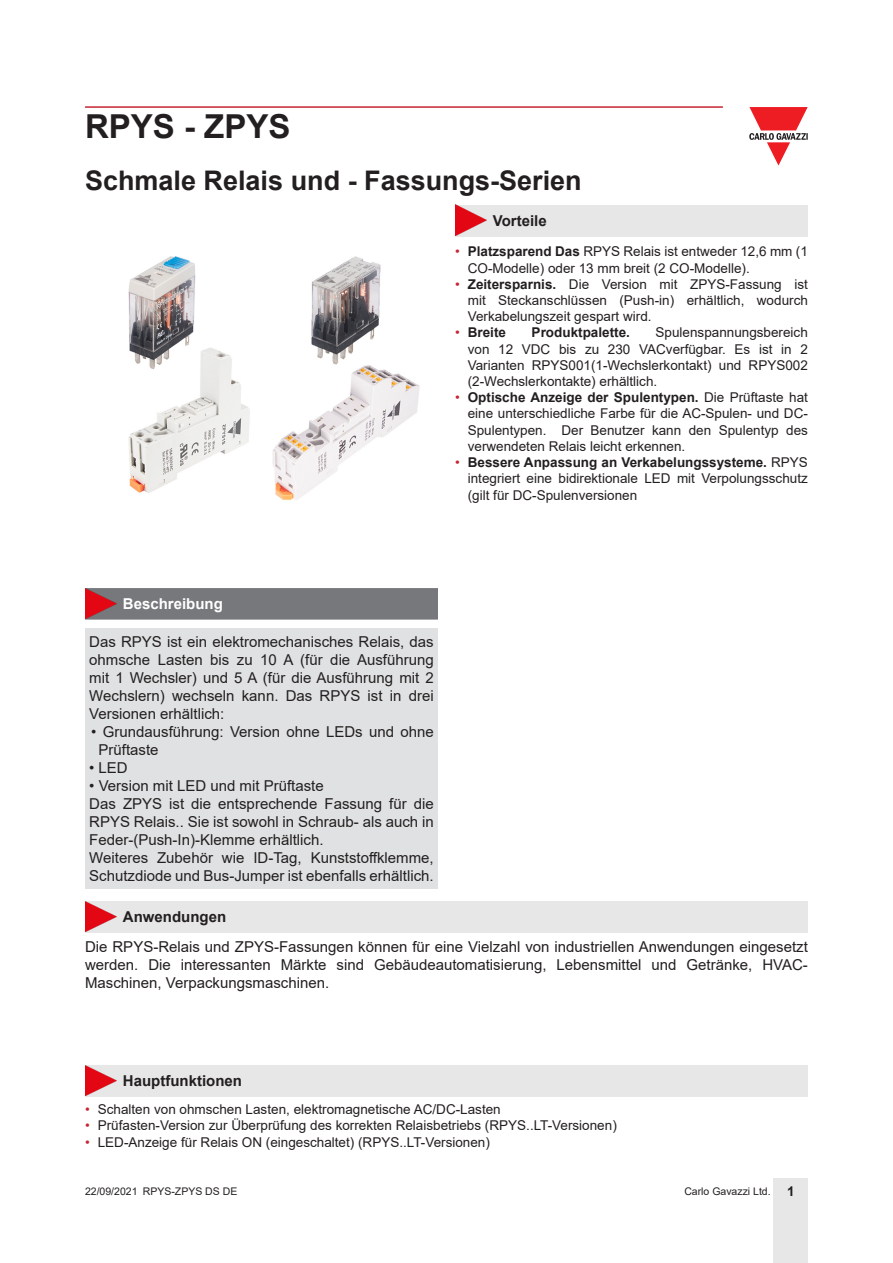
<style>
.page{position:relative;width:893px;height:1263px;background:#fff}
.page>*{position:absolute;margin:0;border:0;box-sizing:border-box;transform-origin:0 0}
.t1{font:700 33px "Arial";color:#231f20}
.Titolo02{font:700 27px "Arial";color:#231f20}
.Testo{font:15px/18px "Arial";color:#231f20;text-align:justify}
.Titolo03{font:700 15px "Arial";color:#231f20}
.Titolo03-2{font:700 15px "Arial";color:#fff}
.t2{font:13.5px/16.2px "Arial";color:#231f20;text-align:justify}
.t3{font:700 13.5px "Arial";color:#231f20}
.t4{font:10.5px "Arial";color:#231f20}
.s1{color:#c42633}
.s2{font-weight:700}
.s3{font-weight:400;color:#c42633}
.s4{font-weight:700;font-size:13.5px}
</style>
<div class="page">
<hr style="left:85px;top:106px;width:638px;height:2px;background:#c42633">
<div style="left:774px;top:1178px;width:34px;height:85px;background:#e7e7e8"></div>
<svg style="left:749px;top:107px;width:59px;height:59px"></svg>
<div style="left:455px;top:205px;width:353px;height:31px;background:#e7e7e8"></div>
<img style="left:455px;top:205px;width:31px;height:30px">
<div style="left:116px;top:588px;width:322px;height:31px;background:#77787b"></div>
<img style="left:85px;top:588px;width:31px;height:31px">
<div style="left:85px;top:901px;width:723px;height:32px;background:#e7e7e8"></div>
<img style="left:85px;top:901px;width:31px;height:31px">
<div style="left:85px;top:628px;width:353px;height:261px;background:#e0e1e2"></div>
<div style="left:117px;top:1065px;width:691px;height:32px;background:#e7e7e8"></div>
<img style="left:85px;top:1065px;width:31px;height:31px">
<img style="left:128px;top:256px;width:292px;height:244px">
<h1 class="t1" style="left:85px;top:103px;width:207px">RPYS - ZPYS</h1>
<p class="Titolo02" style="left:85px;top:161px;width:498px">Schmale Relais und - Fassungs-Serien</p>
<p class="Titolo03" style="left:493px;top:210px;width:55px">Vorteile</p>
<p class="t2" style="left:468px;top:244px;width:342px;text-indent:-13px"><span class="s1">•</span> <span class="s2">Platzsparend Das</span> RPYS Relais ist entweder 12,6 mm (1<br>CO-Modelle) oder 13 mm breit (2 CO-Modelle).</p>
<p class="t2" style="left:468px;top:276px;width:342px;text-indent:-13px"><span class="s1">•</span> <span class="s2">Zeitersparnis.</span> Die Version mit ZPYS-Fassung ist mit Steckanschlüssen (Push-in) erhältlich, wodurch Verkabelungszeit gespart wird.</p>
<p class="t3" style="left:455px;top:323px;width:53px"><span class="s3">•</span> Breite</p>
<p class="t3" style="left:532px;top:323px;width:100px">Produktpalette.</p>
<p class="t2" style="left:468px;top:325px;width:342px;text-indent:188px">Spulenspannungsbereich von 12 VDC bis zu 230 VACverfügbar. Es ist in 2<br>Varianten RPYS001(1-Wechslerkontakt) und RPYS002 (2-Wechslerkontakte) erhältlich.</p>
<p class="t2" style="left:468px;top:389px;width:342px;text-indent:-13px"><span class="s1">•</span> <span class="s2">Optische Anzeige der Spulentypen.</span> Die Prüftaste hat eine unterschiedliche Farbe für die AC-Spulen- und DC-Spulentypen. Der Benutzer kann den Spulentyp des verwendeten Relais leicht erkennen.</p>
<p class="t2" style="left:468px;top:454px;width:342px;text-indent:-13px"><span class="s1">•</span> <span class="s2">Bessere Anpassung an Verkabelungssysteme.</span> RPYS integriert eine bidirektionale LED mit Verpolungsschutz (gilt für DC-Spulenversionen</p>
<p class="Titolo03-2" style="left:123px;top:593px;width:102px">Beschreibung</p>
<p class="Testo" style="left:89px;top:632px;width:346px">Das RPYS ist ein elektromechanisches Relais, das ohmsche Lasten bis zu 10 A (für die Ausführung mit 1 Wechsler) und 5 A (für die Ausführung mit 2<br>Wechslern) wechseln kann. Das RPYS ist in drei Versionen erhältlich:</p>
<p class="Testo" style="left:99px;top:722px;width:337px;text-indent:-7px">• Grundausführung: Version ohne LEDs und ohne<br>Prüftaste</p>
<p class="Testo" style="left:89px;top:758px;width:40px">• LED</p>
<p class="Testo" style="left:89px;top:776px;width:236px">• Version mit LED und mit Prüftaste</p>
<p class="Testo" style="left:89px;top:794px;width:346px">Das ZPYS ist die entsprechende Fassung für die RPYS Relais.. Sie ist sowohl in Schraub- als auch in Feder-(Push-In)-Klemme erhältlich.</p>
<p class="Testo" style="left:89px;top:848px;width:346px">Weiteres Zubehör wie ID-Tag, Kunststoffklemme,<br>Schutzdiode und Bus-Jumper ist ebenfalls erhältlich.</p>
<p class="Titolo03" style="left:123px;top:906px;width:105px">Anwendungen</p>
<p class="Testo" style="left:85px;top:938px;width:724px">Die RPYS-Relais und ZPYS-Fassungen können für eine Vielzahl von industriellen Anwendungen eingesetzt werden. Die interessanten Märkte sind Gebäudeautomatisierung, Lebensmittel und Getränke, HVAC-Maschinen, Verpackungsmaschinen.</p>
<p class="Titolo03" style="left:123px;top:1070px;width:121px">Hauptfunktionen</p>
<p class="t2" style="left:85px;top:1101px;width:417px"><span class="s1">•</span> Schalten von ohmschen Lasten, elektromagnetische AC/DC-Lasten</p>
<p class="t2" style="left:85px;top:1117px;width:533px"><span class="s1">•</span> Prüfasten-Version zur Überprüfung des korrekten Relaisbetriebs (RPYS..LT-Versionen)</p>
<p class="t2" style="left:85px;top:1134px;width:406px"><span class="s1">•</span> LED-Anzeige für Relais ON (eingeschaltet) (RPYS..LT-Versionen)</p>
<p class="t4" style="left:85px;top:1183px;width:154px">22/09/2021 RPYS-ZPYS DS DE</p>
<p class="t4" style="left:684px;top:1183px;width:112px">Carlo Gavazzi Ltd. <span class="s4">1</span></p>
</div>
